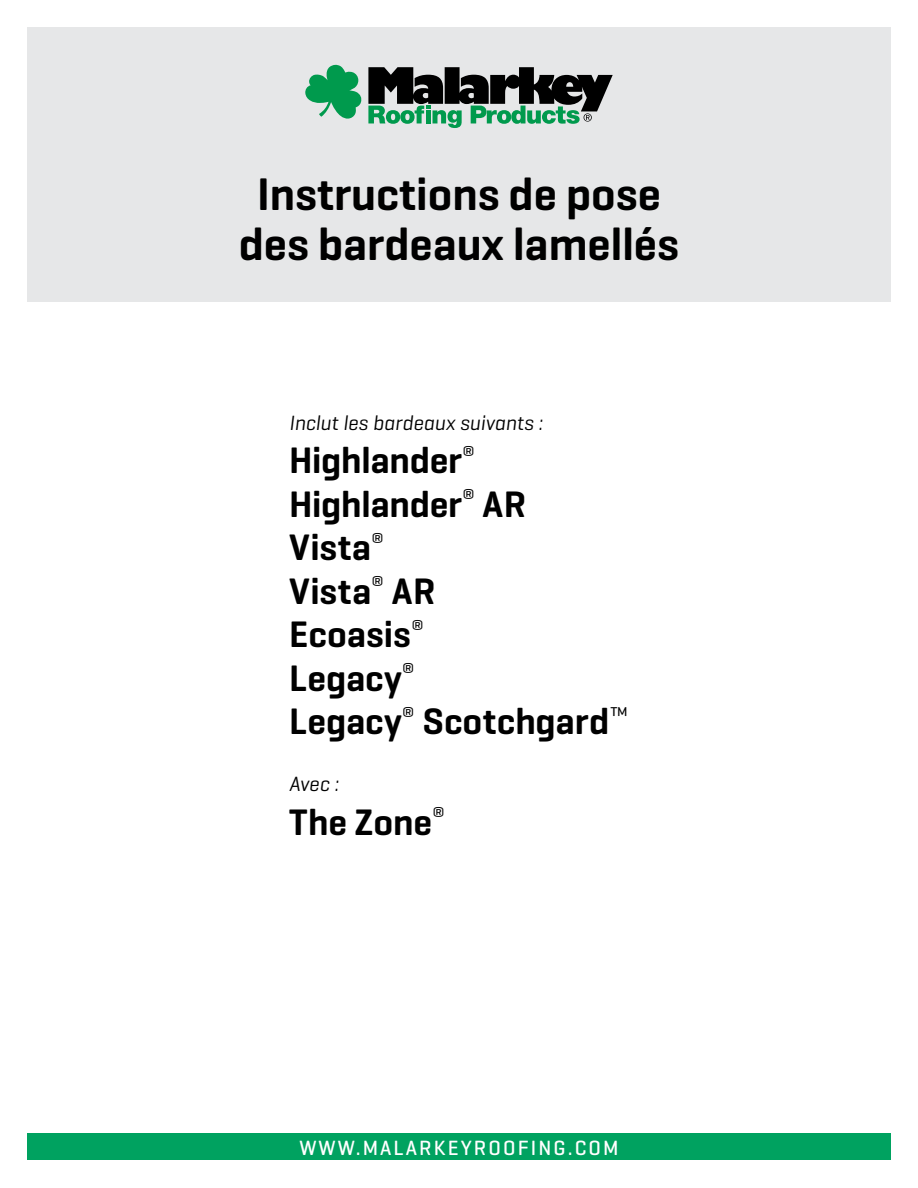
<style>
.page{position:relative;width:918px;height:1188px;background:#fff}
.page>*{position:absolute;margin:0;border:0;box-sizing:border-box;transform-origin:0 0}
.t1{font:600 46.5px/49.5px "Geogrotesque";color:#000;text-align:center}
.t2{font:600 37.5px/43.5px "Geogrotesque";letter-spacing:-.005em;color:#000}
.t3{font:italic 21px "Geogrotesque";color:#000}
.t4{font:500 21px "Geogrotesque";letter-spacing:.1em;color:#fff}
</style>
<div class="page">
<div style="left:27px;top:1134px;width:864px;height:26px;background:#00a260"></div>
<div style="left:27px;top:27px;width:864px;height:274px;background:#e6e7e8"></div>
<svg style="left:305px;top:65px;width:57px;height:54px"></svg>
<svg style="left:368px;top:67px;width:245px;height:61px"></svg>
<p class="t1" style="left:239px;top:169px;width:442px">Instructions de pose des bardeaux lamellés</p>
<p class="t3" style="left:289px;top:410px;width:255px">Inclut les bardeaux suivants :</p>
<p class="t2" style="left:289px;top:438px;width:341px">Highlander<sup>®<br></sup>Highlander<sup>®</sup> AR<br>Vista<sup>®<br></sup>Vista<sup>®</sup> AR<br>Ecoasis<sup>®<br></sup>Legacy<sup>®<br></sup>Legacy<sup>®</sup> Scotchgard<sup>™</sup></p>
<p class="t3" style="left:289px;top:771px;width:51px">Avec :</p>
<p class="t2" style="left:289px;top:800px;width:158px">The Zone<sup>®</sup></p>
<p class="t4" style="left:299px;top:1135px;width:321px">WWW.MALARKEYROOFING.COM</p>
</div>
